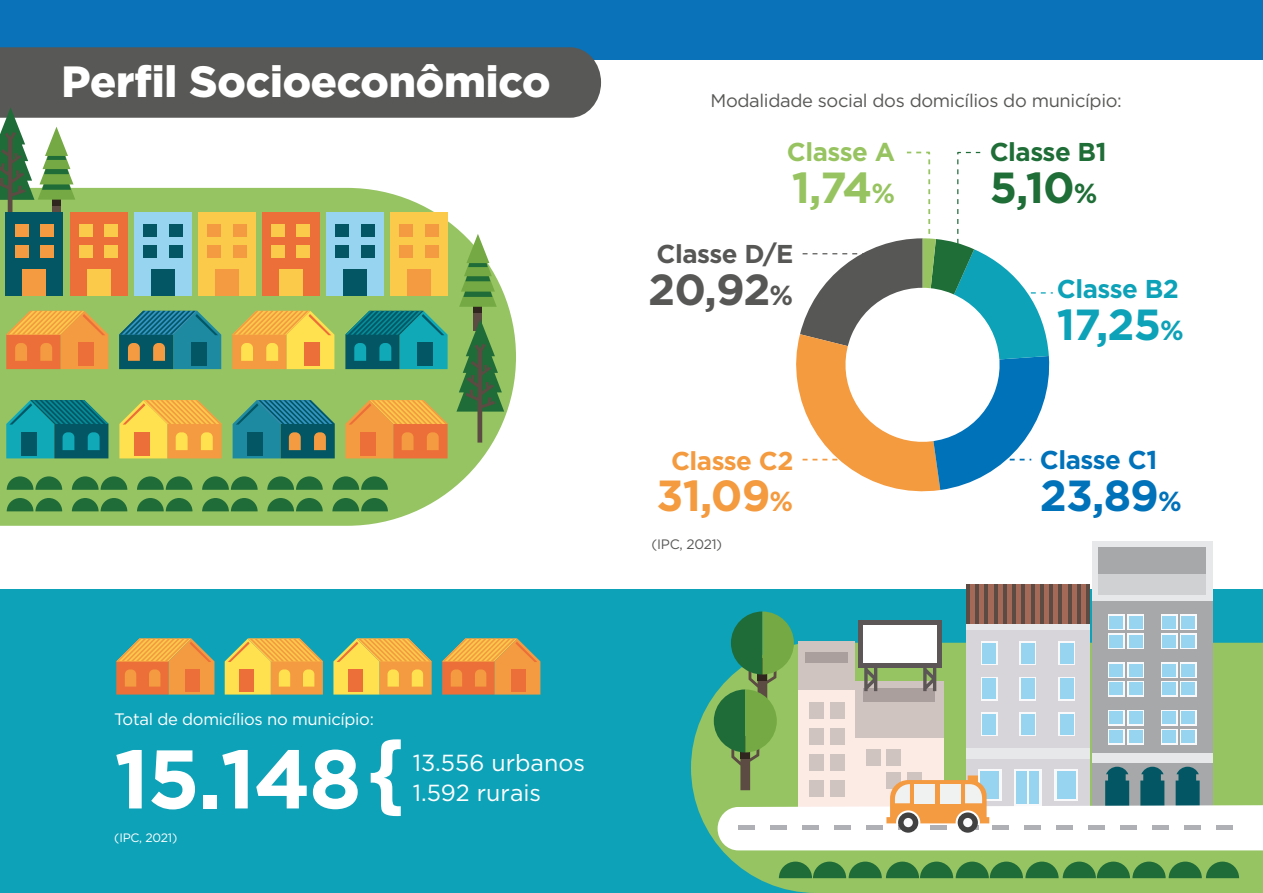
<style>
.page{position:relative;width:1263px;height:893px;background:#fff}
.page>*{position:absolute;margin:0;border:0;box-sizing:border-box;transform-origin:0 0}
.t1{font:700 82.95px "Gotham";color:#fff}
.t2{font:700 43.5px "Gotham";color:#0da2b8}
.t3{font:700 43.5px "Gotham";color:#f49a3f}
.t4{font:700 43.5px "Gotham";color:#0072ba}
.t5{font:700 43.5px "Gotham";color:#575756}
.t6{font:700 43.5px "Gotham";color:#1f6d37}
.t7{font:700 43.5px "Gotham";color:#97c460}
.t8{font:900 42px "Gotham S Sm";letter-spacing:-.02em;color:#fff}
.t9{font:700 25.8px "Gotham";letter-spacing:-.02em;color:#575756}
.t10{font:700 25.8px "Gotham";letter-spacing:-.02em;color:#1f6d37}
.t11{font:700 25.8px "Gotham";letter-spacing:-.02em;color:#0da2b8}
.t12{font:700 25.8px "Gotham";letter-spacing:-.02em;color:#f49a3f}
.t13{font:700 25.8px "Gotham";letter-spacing:-.02em;color:#0072ba}
.t14{font:700 25.8px "Gotham";letter-spacing:-.02em;color:#97c460}
.t15{font:23.25px/29.5px "Gotham";color:#fff}
.t16{font:18.3px "Gotham";letter-spacing:-.02em;color:#585856}
.t17{font:16.65px "Gotham";letter-spacing:-.02em;color:#fff}
.t18{font:13.65px "Gotham";letter-spacing:-.02em;color:#575756}
.t19{font:12.15px "Gotham";letter-spacing:-.02em;color:#fff}
.s1{font-size:27.6px}
</style>
<div class="page">
<div style="left:0;top:590px;width:1263px;height:303px;background:#0ea2b8"></div>
<div style="left:0;top:0;width:1263px;height:60px;background:#0a72b8"></div>
<svg style="left:371px;top:739px;width:30px;height:77px"></svg>
<svg style="left:333px;top:639px;width:99px;height:56px;background:#dfb653"></svg>
<svg style="left:225px;top:639px;width:98px;height:56px;background:#e1b652"></svg>
<svg style="left:116px;top:639px;width:98px;height:56px;background:#da924b"></svg>
<svg style="left:442px;top:639px;width:98px;height:56px;background:#da924b"></svg>
<svg style="left:691px;top:696px;width:572px;height:197px;fill:#96c462"></svg>
<div style="left:966px;top:584px;width:124px;height:39px;background:#a56a57"></div>
<hr style="left:966px;top:584px;width:4px;height:39px;background:#5b4b42">
<hr style="left:975px;top:584px;width:4px;height:39px;background:#5b4b42">
<hr style="left:984px;top:584px;width:4px;height:39px;background:#5b4b42">
<hr style="left:994px;top:584px;width:3px;height:39px;background:#5b4b42">
<hr style="left:1003px;top:584px;width:4px;height:39px;background:#5b4b42">
<hr style="left:1012px;top:584px;width:4px;height:39px;background:#5b4b42">
<hr style="left:1021px;top:584px;width:4px;height:39px;background:#5b4b42">
<hr style="left:1031px;top:584px;width:3px;height:39px;background:#5b4b42">
<hr style="left:1040px;top:584px;width:4px;height:39px;background:#5b4b42">
<hr style="left:1049px;top:584px;width:4px;height:39px;background:#5b4b42">
<hr style="left:1058px;top:584px;width:4px;height:39px;background:#5b4b42">
<hr style="left:1068px;top:584px;width:3px;height:39px;background:#5b4b42">
<hr style="left:1077px;top:584px;width:3px;height:39px;background:#5b4b42">
<hr style="left:1086px;top:584px;width:4px;height:39px;background:#5b4b42">
<div style="left:1092px;top:541px;width:120px;height:266px;background:#a6a8a9"></div>
<div style="left:1092px;top:541px;width:120px;height:60px;background:#e7e8e9"></div>
<div style="left:1099px;top:547px;width:107px;height:48px;background:#a6a8a9"></div>
<div style="left:1099px;top:574px;width:107px;height:21px;background:#cfd1d3"></div>
<svg style="left:714px;top:611px;width:549px;height:239px"></svg>
<svg style="left:779px;top:862px;width:460px;height:16px;background:#3d8242"></svg>
<svg style="left:0;top:458px;width:483px;height:68px;background:#a1ca74"></svg>
<svg style="left:0;top:47px;width:601px;height:411px"></svg>
<svg style="left:7px;top:498px;width:55px;height:13px"></svg>
<svg style="left:7px;top:476px;width:55px;height:14px"></svg>
<svg style="left:72px;top:498px;width:55px;height:13px"></svg>
<svg style="left:72px;top:476px;width:55px;height:14px"></svg>
<svg style="left:137px;top:498px;width:55px;height:13px"></svg>
<svg style="left:137px;top:476px;width:55px;height:14px"></svg>
<svg style="left:202px;top:498px;width:56px;height:13px"></svg>
<svg style="left:202px;top:476px;width:56px;height:14px"></svg>
<svg style="left:267px;top:498px;width:56px;height:13px"></svg>
<svg style="left:267px;top:476px;width:56px;height:14px"></svg>
<svg style="left:332px;top:498px;width:56px;height:13px"></svg>
<svg style="left:332px;top:476px;width:56px;height:14px"></svg>
<svg style="left:796px;top:151px;width:257px;height:341px"></svg>
<h3 class="t8" style="left:61px;top:52px;width:491px">Perfil Socioeconômico</h3>
<p class="t17" style="left:114px;top:710px;width:261px">Total de domicílios no município:</p>
<h1 class="t1" style="left:114px;top:731px;width:249px">15.148</h1>
<p class="t15" style="left:413px;top:748px;width:174px">13.556 urbanos<br>1.592 rurais</p>
<p class="t19" style="left:114px;top:831px;width:64px">(IPC, 2021)</p>
<p class="t16" style="left:710px;top:90px;width:413px">Modalidade social dos domicílios do município:</p>
<h3 class="t14" style="left:787px;top:137px;width:110px">Classe A</h3>
<h2 class="t7" style="left:792px;top:163px;width:105px">1,74<span class="s1">%</span></h2>
<h3 class="t9" style="left:656px;top:239px;width:138px">Classe D/E</h3>
<h2 class="t5" style="left:648px;top:265px;width:147px">20,92<span class="s1">%</span></h2>
<h3 class="t12" style="left:671px;top:445px;width:124px">Classe C2</h3>
<h2 class="t3" style="left:656px;top:471px;width:138px">31,09<span class="s1">%</span></h2>
<p class="t18" style="left:651px;top:537px;width:72px">(IPC, 2021)</p>
<h3 class="t10" style="left:990px;top:137px;width:118px">Classe B1</h3>
<h2 class="t6" style="left:990px;top:163px;width:109px">5,10<span class="s1">%</span></h2>
<h3 class="t11" style="left:1057px;top:274px;width:124px">Classe B2</h3>
<h2 class="t2" style="left:1057px;top:300px;width:129px">17,25<span class="s1">%</span></h2>
<h3 class="t13" style="left:1040px;top:445px;width:119px">Classe C1</h3>
<h2 class="t4" style="left:1040px;top:470px;width:143px">23,89<span class="s1">%</span></h2>
</div>
